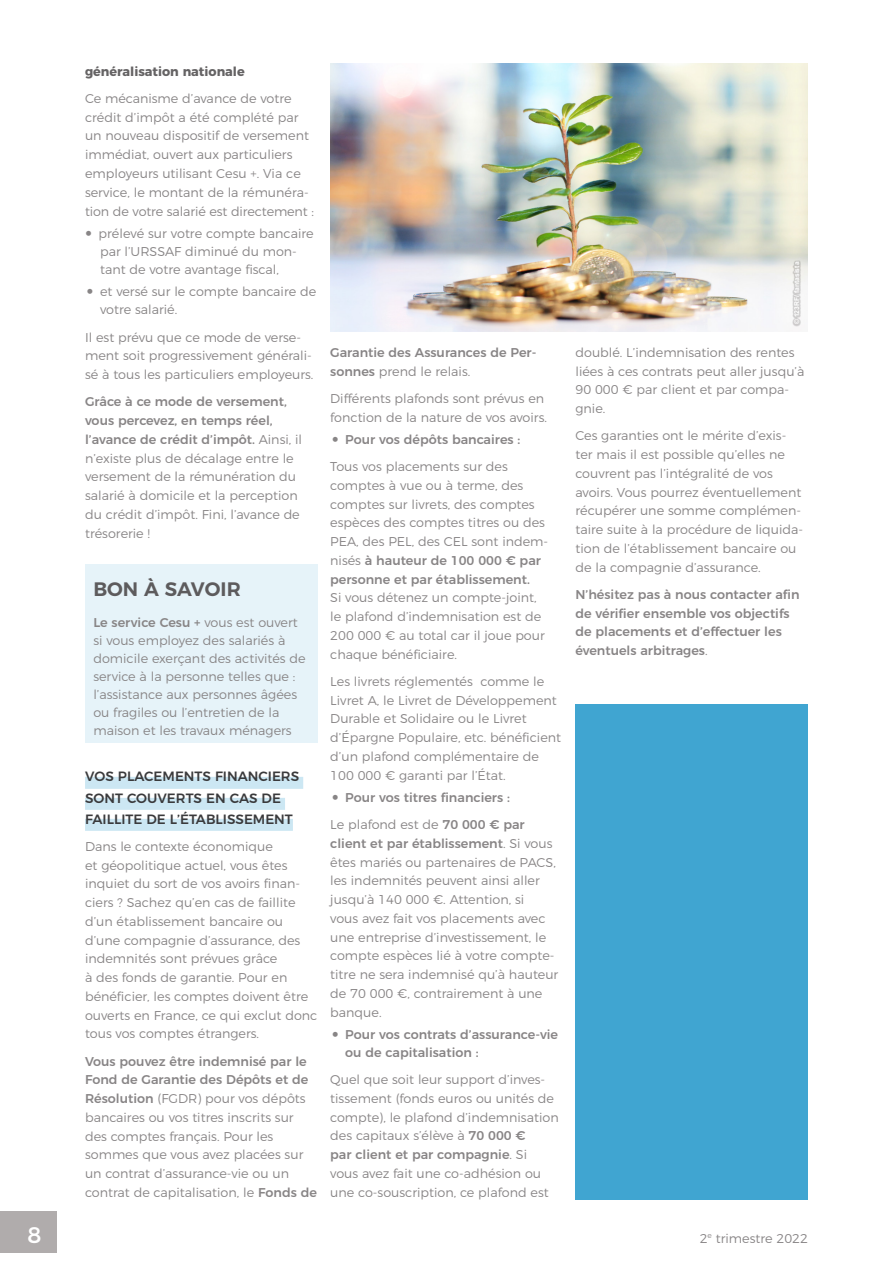
<style>
.page{position:relative;width:893px;height:1263px;background:#fff}
.page>*{position:absolute;margin:0;border:0;box-sizing:border-box;transform-origin:0 0}
.t1{font:500 22.5px "Montserrat";color:#fff}
.Bon_à_savoir_Titre{font:600 19.5px "Montserrat";color:#5d5b5d}
.Titre_1_INFOS_UTILES{font:500 13.5px/21px "Montserrat";color:#3a3a3c}
.texte{font:300 12.75px/18.8px "Montserrat";color:#888586}
.texte-2{font:500 12.75px/18.8px "Montserrat";color:#888586}
.Bon_à_savoir_Texte{font:300 12.75px/18px "Montserrat";color:#888586}
.PUCE_CARRE{font:700 6.75px "Arial";color:#fff}
.s1{font-weight:700;color:#656364}
.s2{font-weight:500}
.s3{font-weight:300}
</style>
<div class="page">
<div style="left:0;top:1210px;width:57px;height:42px;background:#b0acac"></div>
<div style="left:85px;top:777px;width:218px;height:12px;background:#cce7f3"></div>
<div style="left:85px;top:798px;width:200px;height:12px;background:#cce7f3"></div>
<div style="left:85px;top:819px;width:208px;height:12px;background:#cce7f3"></div>
<div style="left:575px;top:704px;width:233px;height:495px;background:#40a5d1"></div>
<div style="left:85px;top:564px;width:233px;height:179px;background:#e6f3f9"></div>
<img style="left:330px;top:64px;width:478px;height:268px">
<div style="left:792px;top:260px;width:9px;height:66px;background:#231f20;opacity:.21"></div>
<p class="texte" style="left:85px;top:57px;width:208px;line-height:27.3px"><span class="s1">généralisation nationale<br></span>Ce mécanisme d’avance de votre</p>
<p class="texte" style="left:85px;top:107px;width:230px">crédit d’impôt a été complété par un nouveau dispositif de versement immédiat, ouvert aux particuliers employeurs utilisant Cesu +. Via ce service, le montant de la rémunéra&shy;tion de votre salarié est directement :</p>
<p class="texte" style="left:99px;top:223px;width:217px;line-height:18.1px">prélevé sur votre compte bancaire par l’URSSAF diminué du mon&shy;tant de votre avantage fiscal,</p>
<p class="texte" style="left:100px;top:282px;width:218px;line-height:18px">et versé sur le compte bancaire de votre salarié.</p>
<p class="texte" style="left:85px;top:327px;width:230px">Il est prévu que ce mode de verse&shy;ment soit progressivement générali&shy;sé à tous les particuliers employeurs.</p>
<p class="texte" style="left:85px;top:391px;width:219px"><span class="s2">Grâce à ce mode de versement, vous percevez, en temps réel, l’avance de crédit d’impôt.</span> Ainsi, il n’existe plus de décalage entre le versement de la rémunération du salarié à domicile et la perception du crédit d’impôt. Fini, l’avance de trésorerie !</p>
<p class="Bon_à_savoir_Titre" style="left:93px;top:573px;width:149px">BON À SAVOIR</p>
<p class="Bon_à_savoir_Texte" style="left:93px;top:612px;width:214px"><span class="s2">Le service Cesu +</span> vous est ouvert si vous employez des salariés à domicile exerçant des activités de service à la personne telles que : l’assistance aux personnes âgées ou fragiles ou l’entretien de la maison et les travaux ménagers</p>
<p class="Titre_1_INFOS_UTILES" style="left:85px;top:765px;width:216px">VOS PLACEMENTS FINANCIERS<br>SONT COUVERTS EN CAS DE<br>FAILLITE DE L’ÉTABLISSEMENT</p>
<p class="texte" style="left:85px;top:836px;width:234px">Dans le contexte économique<br>et géopolitique actuel, vous êtes inquiet du sort de vos avoirs finan&shy;ciers ? Sachez qu’en cas de faillite d’un établissement bancaire ou d’une compagnie d’assurance, des indemnités sont prévues grâce<br>à des fonds de garantie. Pour en bénéficier, les comptes doivent être ouverts en France, ce qui exclut donc tous vos comptes étrangers.</p>
<p class="texte" style="left:85px;top:1050px;width:233px"><span class="s2">Vous pouvez être indemnisé par le Fond de Garantie des Dépôts et de Résolution</span> (FGDR) pour vos dépôts bancaires ou vos titres inscrits sur des comptes français. Pour les sommes que vous avez placées sur un contrat d’assurance-vie ou un contrat de capitalisation, le <span class="s2">Fonds de</span></p>
<p class="texte-2" style="left:330px;top:342px;width:208px">Garantie des Assurances de Per&shy;sonnes <span class="s3">prend le relais.</span></p>
<p class="texte" style="left:330px;top:388px;width:218px">Différents plafonds sont prévus en fonction de la nature de vos avoirs.</p>
<p class="texte-2" style="left:345px;top:429px;width:177px">Pour vos dépôts bancaires :</p>
<p class="texte" style="left:330px;top:456px;width:219px">Tous vos placements sur des comptes à vue ou à terme, des comptes sur livrets, des comptes espèces des comptes titres ou des<br>PEA, des PEL, des CEL sont indem&shy;nisés <span class="s2">à hauteur de 100 000 € par personne et par établissement.<br></span>Si vous détenez un compte-joint, le plafond d’indemnisation est de<br>200 000 € au total car il joue pour chaque bénéficiaire.</p>
<p class="texte" style="left:330px;top:671px;width:232px">Les livrets réglementés comme le Livret A, le Livret de Développement Durable et Solidaire ou le Livret d’Épargne Populaire, etc. bénéficient d’un plafond complémentaire de 100 000 € garanti par l’État.</p>
<p class="texte-2" style="left:345px;top:787px;width:166px">Pour vos titres financiers :</p>
<p class="texte" style="left:330px;top:814px;width:230px">Le plafond est de <span class="s2">70 000 € par client et par établissement</span>. Si vous êtes mariés ou partenaires de PACS, les indemnités peuvent ainsi aller jusqu’à 140 000 €. Attention, si<br>vous avez fait vos placements avec une entreprise d’investissement, le compte espèces lié à votre compte&shy;titre ne sera indemnisé qu’à hauteur de 70 000 €, contrairement à une banque.</p>
<p class="texte-2" style="left:345px;top:1024px;width:214px;line-height:18px">Pour vos contrats d’assurance-vie ou de capitalisation :</p>
<p class="texte" style="left:330px;top:1069px;width:230px">Quel que soit leur support d’inves&shy;tissement (fonds euros ou unités de compte), le plafond d’indemnisation des capitaux s’élève à <span class="s2">70 000 €<br>par client et par compagnie</span>. Si<br>vous avez fait une co-adhésion ou une co-souscription, ce plafond est</p>
<p class="PUCE_CARRE" style="left:792px;top:324px;width:64px;rotate:-90deg">© 123RF/ fantasista</p>
<p class="texte" style="left:575px;top:342px;width:230px">doublé. L’indemnisation des rentes liées à ces contrats peut aller jusqu’à<br>90 000 € par client et par compa&shy;gnie.</p>
<p class="texte" style="left:575px;top:425px;width:229px">Ces garanties ont le mérite d’exis&shy;ter mais il est possible qu’elles ne couvrent pas l’intégralité de vos avoirs. Vous pourrez éventuellement récupérer une somme complémen&shy;taire suite à la procédure de liquida&shy;tion de l’établissement bancaire ou de la compagnie d’assurance.</p>
<p class="texte-2" style="left:575px;top:584px;width:226px">N’hésitez pas à nous contacter afin de vérifier ensemble vos objectifs de placements et d’effectuer les éventuels arbitrages<span class="s3">.</span></p>
<h1 class="t1" style="left:28px;top:1217px;width:15px">8</h1>
<p class="texte" style="left:700px;top:1227px;width:110px">2<sup>e</sup> trimestre 2022</p>
</div>
